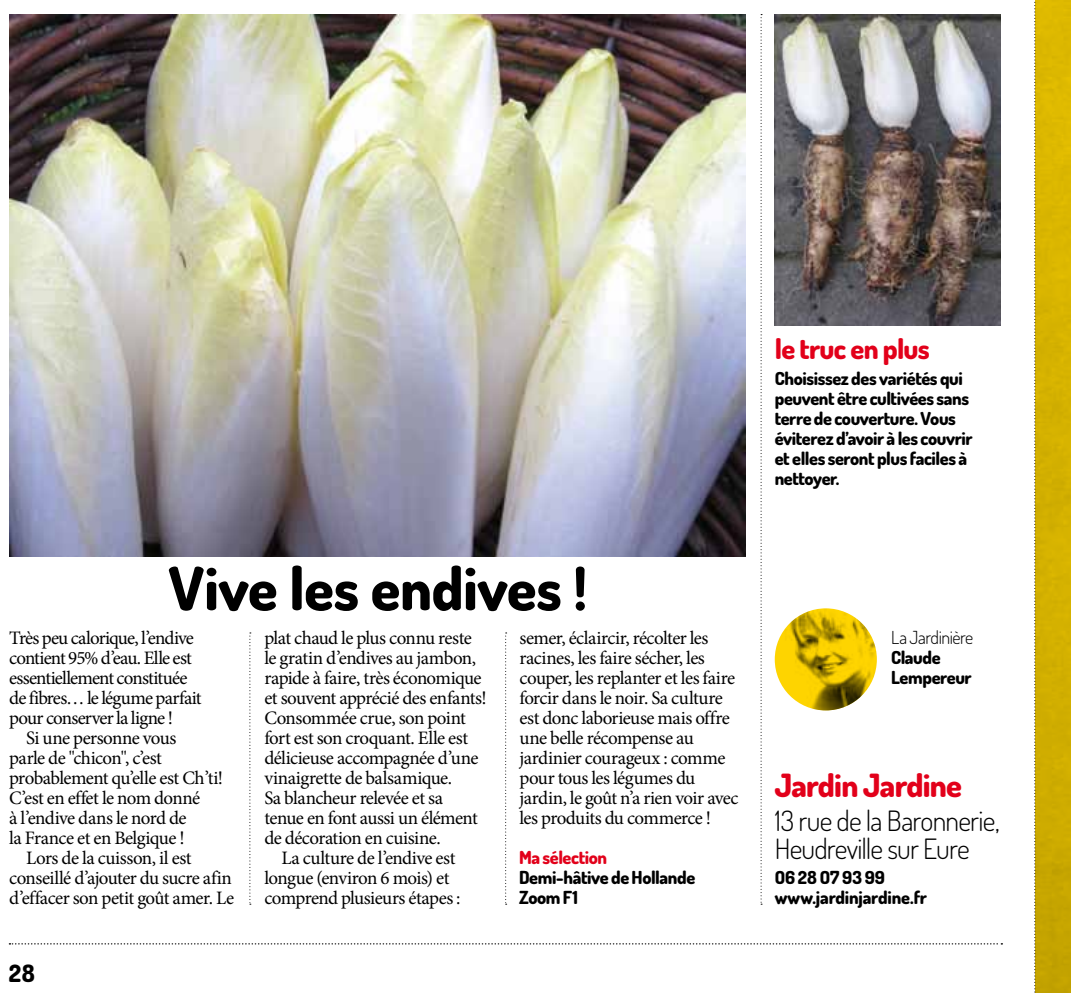
<style>
.page{position:relative;width:1072px;height:993px;background:#fff}
.page>*{position:absolute;margin:0;border:0;box-sizing:border-box;transform-origin:0 0}
.t1{font:800 60px "Dosis";letter-spacing:-.005em;color:#000}
.t2{font:800 32px "Dosis";letter-spacing:-.025em;color:#e2001a}
.t3{font:300 28px/28px "Dosis";letter-spacing:-.03em;color:#000}
.t4{font:800 28px "Dosis";letter-spacing:-.025em;color:#e2001a}
.t5{font:800 24px "Dosis";color:#000}
.t6{font:19px/20px "Minion Pro";letter-spacing:-.03em;color:#000}
.t7{font:800 18px/20px "Dosis";letter-spacing:-.02em;color:#000}
.t8{font:300 18px "Dosis";letter-spacing:-.03em;color:#000}
.t9{font:800 18px "Dosis";letter-spacing:-.025em;color:#e2001a}
</style>
<div class="page">
<img style="left:1036px;top:0;width:34px;height:993px">
<svg style="left:1034px;top:0;width:2px;height:993px"></svg>
<svg style="left:9px;top:943px;width:993px;height:1px"></svg>
<img style="left:775px;top:608px;width:102px;height:102px">
<svg style="left:760px;top:14px;width:2px;height:890px"></svg>
<img style="left:9px;top:14px;width:737px;height:542px">
<svg style="left:249px;top:632px;width:2px;height:272px"></svg>
<svg style="left:505px;top:632px;width:2px;height:272px"></svg>
<img style="left:775px;top:14px;width:225px;height:311px">
<h1 class="t1" style="left:169px;top:550px;width:420px">Vive les endives !</h1>
<p class="t6" style="left:9px;top:628px;width:194px">Très peu calorique, l’endive contient 95% d’eau. Elle est essentiellement constituée de fibres… le légume parfait pour conserver la ligne !</p>
<p class="t6" style="left:26px;top:728px;width:152px">Si une personne vous</p>
<p class="t6" style="left:9px;top:748px;width:154px">parle de "chicon", c’est</p>
<p class="t6" style="left:9px;top:768px;width:215px">probablement qu’elle est Ch’ti!</p>
<p class="t6" style="left:9px;top:788px;width:193px">C’est en effet le nom donné</p>
<p class="t6" style="left:9px;top:808px;width:179px">à l’endive dans le nord de</p>
<p class="t6" style="left:9px;top:828px;width:177px">la France et en Belgique !</p>
<p class="t6" style="left:26px;top:848px;width:167px">Lors de la cuisson, il est</p>
<p class="t6" style="left:9px;top:868px;width:224px">conseillé d’ajouter du sucre afin</p>
<p class="t6" style="left:9px;top:888px;width:226px">d’effacer son petit goût amer. Le</p>
<p class="t5" style="left:9px;top:958px;width:28px">28</p>
<p class="t6" style="left:264px;top:628px;width:209px">plat chaud le plus connu reste</p>
<p class="t6" style="left:264px;top:648px;width:213px">le gratin d’endives au jambon,</p>
<p class="t6" style="left:264px;top:668px;width:219px">rapide à faire, très économique</p>
<p class="t6" style="left:264px;top:688px;width:224px">et souvent apprécié des enfants!</p>
<p class="t6" style="left:264px;top:708px;width:203px">Consommée crue, son point</p>
<p class="t6" style="left:264px;top:728px;width:205px">fort est son croquant. Elle est</p>
<p class="t6" style="left:264px;top:748px;width:216px">délicieuse accompagnée d’une</p>
<p class="t6" style="left:264px;top:768px;width:189px">vinaigrette de balsamique.</p>
<p class="t6" style="left:264px;top:788px;width:180px">Sa blancheur relevée et sa</p>
<p class="t6" style="left:264px;top:808px;width:215px">tenue en font aussi un élément</p>
<p class="t6" style="left:264px;top:828px;width:178px">de décoration en cuisine.</p>
<p class="t6" style="left:281px;top:848px;width:176px">La culture de l’endive est</p>
<p class="t6" style="left:264px;top:868px;width:187px">longue (environ 6 mois) et</p>
<p class="t6" style="left:264px;top:888px;width:198px">comprend plusieurs étapes :</p>
<p class="t6" style="left:519px;top:628px;width:220px">semer, éclaircir, récolter les racines, les faire sécher, les couper, les replanter et les faire forcir dans le noir. Sa culture est donc laborieuse mais offre une belle récompense au jardinier courageux : comme pour tous les légumes du jardin, le goût n’a rien voir avec les produits du commerce !</p>
<p class="t9" style="left:519px;top:846px;width:90px">Ma sélection</p>
<p class="t7" style="left:519px;top:867px;width:178px">Demi-hâtive de Hollande<br>Zoom F1</p>
<h3 class="t4" style="left:775px;top:331px;width:156px">le truc en plus</h3>
<p class="t7" style="left:775px;top:368px;width:199px">Choisissez des variétés qui peuvent être cultivées sans terre de couverture. Vous éviterez d’avoir à les couvrir et elles seront plus faciles à nettoyer.</p>
<p class="t8" style="left:891px;top:625px;width:84px">La Jardinière</p>
<p class="t7" style="left:891px;top:647px;width:82px">Claude<br>Lempereur</p>
<h2 class="t2" style="left:775px;top:764px;width:189px">Jardin Jardine</h2>
<h3 class="t3" style="left:775px;top:805px;width:226px">13 rue de la Baronnerie,<br>Heudreville sur Eure</h3>
<p class="t7" style="left:775px;top:867px;width:154px">O6 28 O7 93 99 www.jardinjardine.fr</p>
</div>
